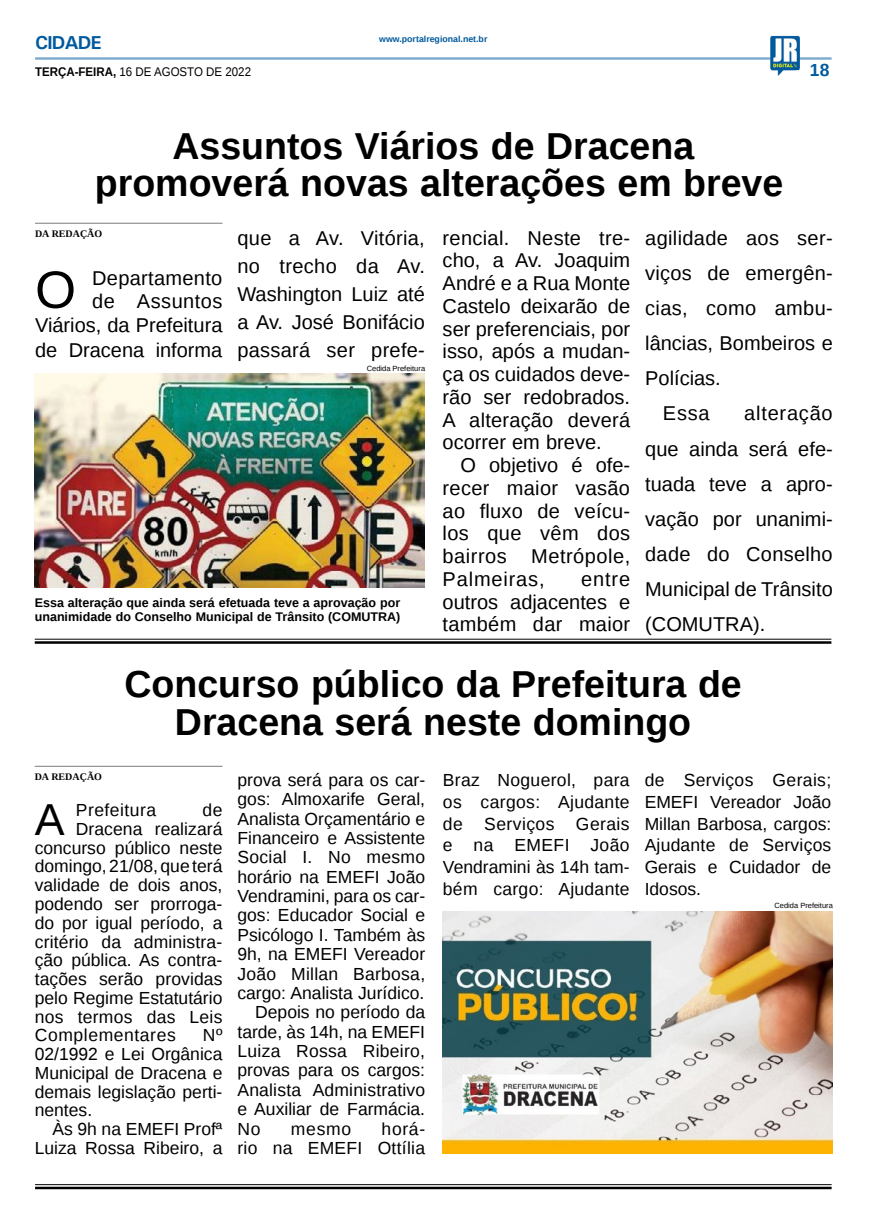
<style>
.page{position:relative;width:869px;height:1223px;background:#fff}
.page>*{position:absolute;margin:0;border:0;box-sizing:border-box;transform-origin:0 0}
.MATÉRIA{font:52.75px "Liberation Sans";color:#000}
.MATÉRIA-2{font:44.75px "Liberation Sans";color:#000}
.TÍTULO{font:700 37.5px/37.5px "Liberation Sans";color:#000;text-align:center}
.MATÉRIA-3{font:20px/22.8px "Liberation Sans";color:#000;text-align:justify}
.TITULO_PG{font:700 18.75px "Univers";letter-spacing:-.04em;color:#005a9e}
.MATÉRIA-4{font:17.5px/19.4px "Liberation Sans";color:#000;text-align:justify}
.MATÉRIA-5{font:17.5px "Liberation Sans";letter-spacing:.035em;color:#000}
.MATÉRIA-6{font:17.5px "Liberation Sans";letter-spacing:.03em;color:#000}
.TÍTULO-2{font:700 17.5px "Liberation Sans";color:#005a9e}
.LEGENDA{font:700 12.5px/13.8px "Liberation Sans";color:#000}
.DATA_PG{font:12.5px "Liberation Sans";color:#000;scale:.92 1}
.CRÉDITO_NOME{font:700 10px "Liberation Serif";color:#000}
.DATA_PG-2{font:700 8.75px "Liberation Sans";color:#005a9e}
.CRÉDITO_FOTO{font:7.5px "Liberation Sans";color:#000}
.s1{font-weight:700}
</style>
<div class="page">
<hr style="left:35px;top:57px;width:796px;height:3px;background:#005a9e">
<img style="left:769px;top:36px;width:30px;height:40px">
<hr style="left:35px;top:1184px;width:796px;height:1px;background:#000">
<hr style="left:35px;top:1186px;width:796px;height:3px;background:#000">
<img style="left:35px;top:373px;width:389px;height:214px">
<hr style="left:35px;top:223px;width:187px;height:1px;background:#939598">
<hr style="left:35px;top:638px;width:796px;height:1px;background:#000">
<hr style="left:35px;top:641px;width:796px;height:2px;background:#000">
<img style="left:443px;top:911px;width:389px;height:242px">
<hr style="left:35px;top:765px;width:187px;height:2px;background:#939598">
<p class="TITULO_PG" style="left:35px;top:31px;width:68px">CIDADE</p>
<p class="DATA_PG" style="left:35px;top:65px;width:236px"><span class="s1">TERÇA-FEIRA,</span> 16 DE AGOSTO DE 2022</p>
<p class="DATA_PG-2" style="left:379px;top:33px;width:110px">www.portalregional.net.br</p>
<p class="TÍTULO-2" style="left:809px;top:58px;width:21px">18</p>
<p class="TÍTULO" style="left:172px;top:126px;width:523px">Assuntos Viários de Dracena</p>
<p class="TÍTULO" style="left:95px;top:164px;width:689px">promoverá novas alterações em breve</p>
<p class="CRÉDITO_NOME" style="left:35px;top:227px;width:69px">DA REDAÇÃO</p>
<p class="MATÉRIA" style="left:35px;top:260px;width:43px">O</p>
<p class="MATÉRIA-3" style="left:92px;top:268px;width:132px">Departamento de Assuntos</p>
<p class="MATÉRIA-3" style="left:35px;top:314px;width:189px;line-height:24.2px">Viários, da Prefeitura de Dracena informa</p>
<p class="MATÉRIA-3" style="left:237px;top:224px;width:189px;line-height:28px">que a Av. Vitória, no trecho da Av.<br>Washington Luiz até a Av. José Bonifácio passará ser prefe-</p>
<p class="MATÉRIA-3" style="left:442px;top:227px;width:189px">rencial. Neste tre&shy;cho, a Av. Joaquim André e a Rua Monte Castelo deixarão de ser preferenciais, por isso, após a mudan&shy;ça os cuidados deve&shy;rão ser redobrados.<br>A alteração deverá ocorrer em breve.</p>
<p class="MATÉRIA-3" style="left:442px;top:454px;width:189px;text-indent:18px">O objetivo é ofe&shy;recer maior vasão ao fluxo de veícu&shy;los que vêm dos bairros Metrópole, Palmeiras,</p>
<p class="MATÉRIA-3" style="left:645px;top:221px;width:189px;line-height:35.1px">agilidade aos ser&shy;viços de emergên&shy;cias, como ambu&shy;lâncias, Bombeiros e Polícias.</p>
<p class="MATÉRIA-3" style="left:662px;top:403px;width:48px">Essa</p>
<p class="CRÉDITO_FOTO" style="left:366px;top:364px;width:60px">Cedida Prefeitura</p>
<p class="MATÉRIA-3" style="left:645px;top:397px;width:189px;line-height:35.1px;text-indent:99px">alteração que ainda será efe&shy;tuada teve a apro&shy;vação por unanimi&shy;dade do Conselho Municipal de Trânsito (COMUTRA).</p>
<p class="MATÉRIA-3" style="left:442px;top:568px;width:189px;text-indent:138px">entre outros adjacentes e também dar maior</p>
<p class="LEGENDA" style="left:35px;top:595px;width:367px">Essa alteração que ainda será efetuada teve a aprovação por unanimidade do Conselho Municipal de Trânsito (COMUTRA)</p>
<p class="TÍTULO" style="left:124px;top:664px;width:618px">Concurso público da Prefeitura de<br>Dracena será neste domingo</p>
<p class="CRÉDITO_NOME" style="left:35px;top:769px;width:69px">DA REDAÇÃO</p>
<p class="MATÉRIA-2" style="left:35px;top:794px;width:31px">A</p>
<p class="MATÉRIA-6" style="left:76px;top:800px;width:82px">Prefeitura</p>
<p class="MATÉRIA-4" style="left:202px;top:801px;width:21px">de</p>
<p class="MATÉRIA-4" style="left:76px;top:820px;width:148px">Dracena realizará</p>
<p class="MATÉRIA-4" style="left:35px;top:838px;width:189px">concurso público neste</p>
<p class="MATÉRIA-4" style="left:35px;top:857px;width:189px">domingo, 21/08, que terá</p>
<p class="MATÉRIA-4" style="left:35px;top:876px;width:189px">validade de dois anos,</p>
<p class="MATÉRIA-4" style="left:35px;top:895px;width:189px">podendo ser prorroga-</p>
<p class="MATÉRIA-4" style="left:35px;top:913px;width:189px">do por igual período, a</p>
<p class="MATÉRIA-4" style="left:35px;top:932px;width:189px">critério da administra-</p>
<p class="MATÉRIA-4" style="left:35px;top:951px;width:189px">ção pública. As contra-</p>
<p class="MATÉRIA-4" style="left:35px;top:970px;width:189px">tações serão providas</p>
<p class="MATÉRIA-4" style="left:35px;top:988px;width:189px">pelo Regime Estatutário</p>
<p class="MATÉRIA-4" style="left:35px;top:1007px;width:189px">nos termos das Leis</p>
<p class="MATÉRIA-5" style="left:35px;top:1025px;width:142px">Complementares</p>
<p class="MATÉRIA-4" style="left:35px;top:1026px;width:189px;line-height:18.8px;text-indent:168px">Nº 02/1992 e Lei Orgânica Municipal de Dracena e demais legislação perti&shy;nentes.</p>
<p class="MATÉRIA-4" style="left:35px;top:1120px;width:189px;line-height:18.8px;text-align:right">Às 9h na EMEFI Profª<br>Luiza Rossa Ribeiro, a</p>
<p class="MATÉRIA-4" style="left:237px;top:771px;width:189px">prova será para os car&shy;gos: Almoxarife Geral, Analista Orçamentário e Financeiro e Assistente Social I. No mesmo horário na EMEFI João Vendramini, para os car&shy;gos: Educador Social e Psicólogo I. Também às 9h, na EMEFI Vereador João Millan Barbosa, cargo: Analista Jurídico.</p>
<p class="MATÉRIA-4" style="left:237px;top:1003px;width:189px;text-indent:18px">Depois no período da tarde, às 14h, na EMEFI Luiza Rossa Ribeiro, provas para os cargos:<br>Analista Administrativo e Auxiliar de Farmácia.<br>No</p>
<p class="MATÉRIA-4" style="left:237px;top:1119px;width:189px;text-align:right">horá-<br>rio na EMEFI Ottília</p>
<p class="MATÉRIA-4" style="left:291px;top:1119px;width:62px">mesmo</p>
<p class="MATÉRIA-4" style="left:443px;top:769px;width:188px;line-height:21.9px">Braz Noguerol, para os cargos: Ajudante de Serviços Gerais e na EMEFI João Vendramini às 14h tam&shy;bém cargo: Ajudante</p>
<p class="MATÉRIA-4" style="left:644px;top:769px;width:188px;line-height:21.9px">de Serviços Gerais; EMEFI Vereador João Millan Barbosa, cargos:<br>Ajudante de Serviços Gerais e Cuidador de Idosos.</p>
<p class="CRÉDITO_FOTO" style="left:774px;top:900px;width:60px">Cedida Prefeitura</p>
</div>
